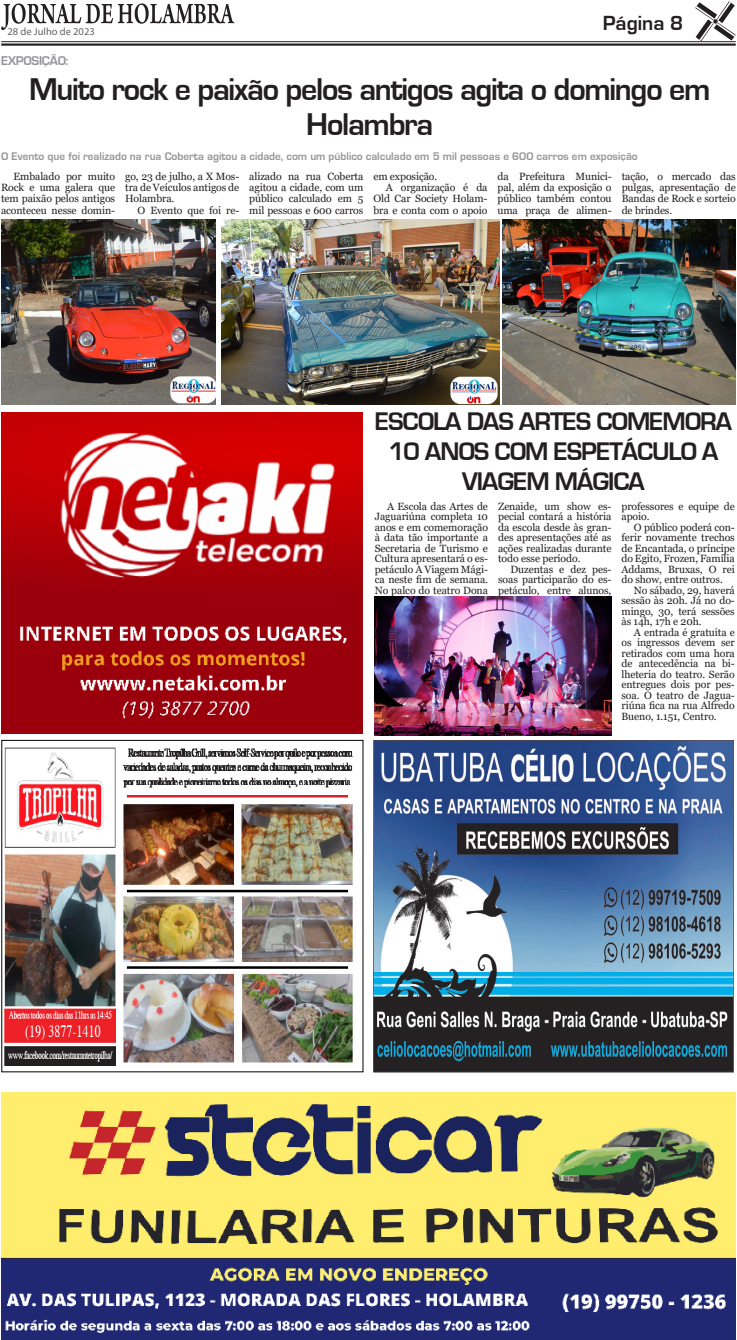
<style>
.page{position:relative;width:737px;height:1340px;background:#fff}
.page>*{position:absolute;margin:0;border:0;box-sizing:border-box;transform-origin:0 0}
.Título_34{font:32.38px/34.1px "Eurose";letter-spacing:-.04em;color:#231f20;text-align:center}
.Título_34-2{font:26.25px/29.8px "Eurose";letter-spacing:-.04em;color:#231f20;text-align:center}
.t1{font:21.09px "Eurose";color:#231f20}
.LINHA_FINA{font:13.12px "Eurose";letter-spacing:-.02em;color:#939598}
.LINHA_FINA-2{font:11.38px "Eurose";color:#939598}
.Texto{font:10.5px/10.5px "Georgia";letter-spacing:-.01em;color:#231f20;text-align:justify}
.t2{font:10.5px "Myriad Pro";color:#636366}
</style>
<div class="page">
<hr style="left:1px;top:41px;width:734px;height:1px;background:#231f20">
<hr style="left:1px;top:43px;width:734px;height:3px;background:#231f20">
<svg style="left:695px;top:1px;width:40px;height:40px"></svg>
<svg style="left:1px;top:3px;width:233px;height:27px"></svg>
<img style="left:373px;top:741px;width:360px;height:331px">
<img style="left:4px;top:747px;width:349px;height:318px">
<img style="left:1px;top:1092px;width:734px;height:247px">
<img style="left:1px;top:413px;width:361px;height:320px">
<img style="left:1px;top:220px;width:215px;height:184px">
<img style="left:222px;top:220px;width:278px;height:184px">
<img style="left:503px;top:220px;width:232px;height:184px">
<img style="left:375px;top:597px;width:236px;height:138px">
<p class="t2" style="left:7px;top:25px;width:89px">28 de Julho de 2023</p>
<h3 class="t1" style="left:602px;top:12px;width:82px">Página 8</h3>
<p class="LINHA_FINA" style="left:1px;top:53px;width:69px">EXPOSIÇÃO:</p>
<p class="Título_34" style="left:29px;top:73px;width:682px">Muito rock e paixão pelos antigos agita o domingo em<br>Holambra</p>
<p class="LINHA_FINA-2" style="left:1px;top:150px;width:638px">O Evento que foi realizado na rua Coberta agitou a cidade, com um público calculado em 5 mil pessoas e 600 carros em exposição</p>
<p class="Texto" style="left:1px;top:170px;width:116px;line-height:11.4px;text-indent:12px">Embalado por muito Rock e uma galera que tem paixão pelos antigos aconteceu nesse domin-</p>
<p class="Texto" style="left:125px;top:170px;width:116px;line-height:11.4px">go, 23 de julho, a X Mos&shy;tra de Veículos antigos de Holambra.</p>
<p class="Texto" style="left:249px;top:170px;width:116px;line-height:11.4px">alizado na rua Coberta agitou a cidade, com um público calculado em 5 mil pessoas e 600 carros</p>
<p class="Texto" style="left:373px;top:171px;width:65px">em exposição.</p>
<p class="Texto" style="left:373px;top:182px;width:116px;line-height:11.4px;text-indent:12px">A organização é da Old Car Society Holam&shy;bra e conta com o apoio</p>
<p class="Texto" style="left:497px;top:170px;width:116px;line-height:11.4px">da Prefeitura Munici&shy;pal, além da exposição o público também contou uma praça de alimen-</p>
<p class="Texto" style="left:621px;top:170px;width:116px;line-height:11.4px">tação, o mercado das pulgas, apresentação de Bandas de Rock e sorteio de brindes.</p>
<p class="Texto" style="left:138px;top:205px;width:103px">O Evento que foi re-</p>
<p class="Título_34-2" style="left:375px;top:407px;width:359px">ESCOLA DAS ARTES COMEMORA<br>10 ANOS COM ESPETÁCULO A<br>VIAGEM MÁGICA</p>
<p class="Texto" style="left:375px;top:501px;width:115px;text-indent:12px">A Escola das Artes de Jaguariúna completa 10 anos e em comemoração à data tão importante a Secretaria de Turismo e Cultura apresentará o es&shy;petáculo A Viagem Mági&shy;ca neste fim de semana.<br>No palco do teatro Dona</p>
<p class="Texto" style="left:498px;top:501px;width:115px">Zenaide, um show es&shy;pecial contará a história da escola desde às gran&shy;des apresentações até as ações realizadas durante todo esse período.</p>
<p class="Texto" style="left:498px;top:564px;width:115px;text-indent:12px">Duzentas e dez pes&shy;soas participarão do es&shy;petáculo, entre alunos,</p>
<p class="Texto" style="left:621px;top:501px;width:115px">professores e equipe de apoio.</p>
<p class="Texto" style="left:621px;top:522px;width:115px;text-indent:12px">O público poderá con&shy;ferir novamente trechos de Encantada, o príncipe do Egito, Frozen, Família Addams, Bruxas, O rei do show, entre outros.</p>
<p class="Texto" style="left:621px;top:585px;width:115px;text-indent:12px">No sábado, 29, haverá sessão às 20h. Já no do&shy;mingo, 30, terá sessões às 14h, 17h e 20h.</p>
<p class="Texto" style="left:621px;top:627px;width:115px;text-indent:12px">A entrada é gratuita e os ingressos devem ser retirados com uma hora de antecedência na bi&shy;lheteria do teatro. Serão entregues dois por pes&shy;soa. O teatro de Jagua&shy;riúna fica na rua Alfredo Bueno, 1.151, Centro.</p>
</div>
